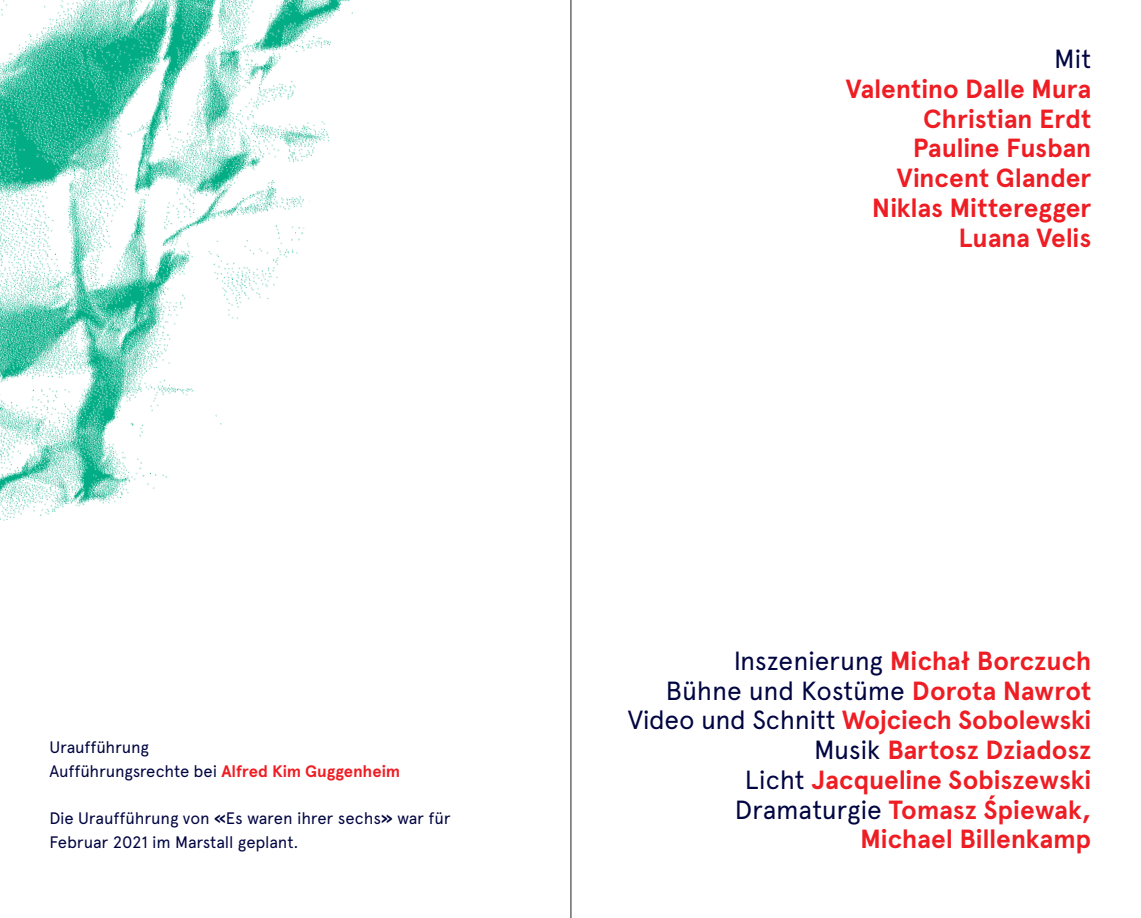
<style>
.page{position:relative;width:1141px;height:918px;background:#fff}
.page>*{position:absolute;margin:0;border:0;box-sizing:border-box;transform-origin:0 0}
.t1{font:700 26.25px/29.8px "Apercu";letter-spacing:-.005em;color:#ee1d23;text-align:right}
.t2{font:26.25px "Apercu";color:#000541}
.t3{font:16.62px/23.6px "Apercu";letter-spacing:-.015em;color:#000541}
.s1{font-weight:700;color:#ee1d23}
.s2{font-weight:700}
.s3{font-weight:400;color:#000541}
</style>
<div class="page">
<img style="left:0;top:0;width:353px;height:521px">
<svg style="left:989px;top:795px;width:6px;height:4px"></svg>
<hr style="left:570px;top:0;width:1px;height:918px;background:#231f20">
<p class="t3" style="left:50px;top:735px;width:352px">Uraufführung<br>Aufführungsrechte bei <span class="s1">Alfred Kim Guggenheim</span></p>
<p class="t3" style="left:50px;top:806px;width:403px">Die Uraufführung von <span class="s2">«</span>Es waren ihrer sechs<span class="s2">»</span> war für<br>Februar 2021 im Marstall geplant.</p>
<p class="t2" style="left:1054px;top:43px;width:39px">Mit</p>
<p class="t1" style="left:846px;top:74px;width:247px">Valentino Dalle Mura<br>Christian Erdt<br>Pauline Fusban<br>Vincent Glander<br>Niklas Mitteregger<br>Luana Velis</p>
<p class="t1" style="left:628px;top:646px;width:465px"><span class="s3">Inszenierung</span> Michał Borczuch<br><span class="s3">Bühne und Kostüme</span> Dorota Nawrot<br><span class="s3">Video und Schnitt</span> Wojciech Sobolewski<br><span class="s3">Musik</span> Bartosz Dziadosz<br><span class="s3">Licht</span> Jacqueline Sobiszewski<br><span class="s3">Dramaturgie</span> Tomasz Spiewak,<br>Michael Billenkamp</p>
</div>
